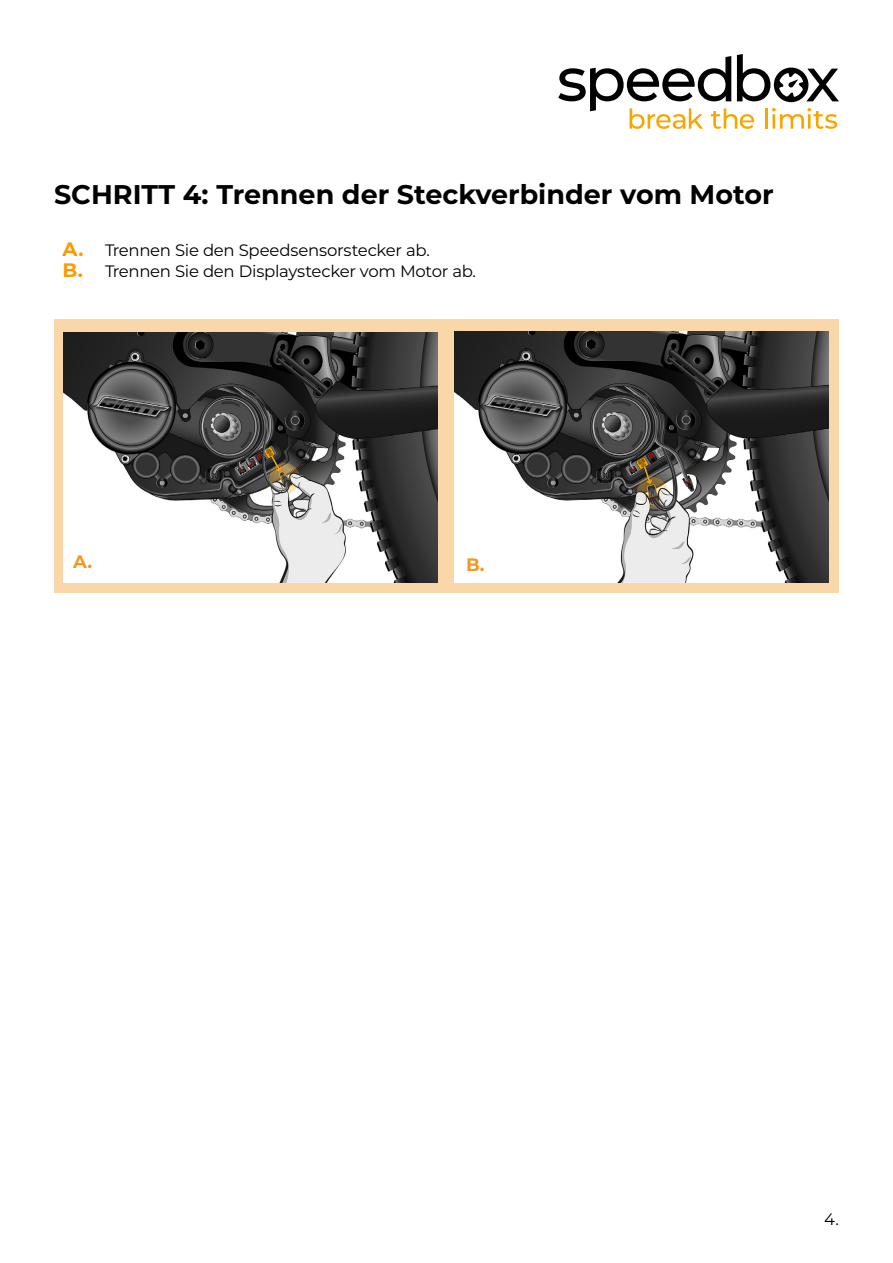
<style>
.page{position:relative;width:893px;height:1263px;background:#fff}
.page>*{position:absolute;margin:0;border:0;box-sizing:border-box;transform-origin:0 0}
.t1{font:700 27px "Montserrat";color:#000}
.t2{font:700 18px "Montserrat";color:#f4971e}
.t3{font:16.5px/21px "Montserrat";letter-spacing:-.02em;color:#000}
.s1{font-weight:700;font-size:19.5px;color:#f90}
</style>
<div class="page">
<svg style="left:558px;top:54px;width:281px;height:75px"></svg>
<div style="left:54px;top:319px;width:785px;height:274px;background:#fad7a8"></div>
<img style="left:63px;top:332px;width:375px;height:251px">
<img style="left:454px;top:332px;width:374px;height:250px">
<h1 class="t1" style="left:54px;top:175px;width:721px">SCHRITT 4: Trennen der Steckverbinder vom Motor</h1>
<p class="t3" style="left:63px;top:239px;width:415px"><span class="s1">A.</span> Trennen Sie den Speedsensorstecker ab.<br><span class="s1">B.</span> Trennen Sie den Displaystecker vom Motor ab.</p>
<p class="t2" style="left:73px;top:549px;width:21px">A.</p>
<p class="t2" style="left:466px;top:551px;width:20px">B.</p>
<p class="t3" style="left:824px;top:1208px;width:16px">4.</p>
</div>
